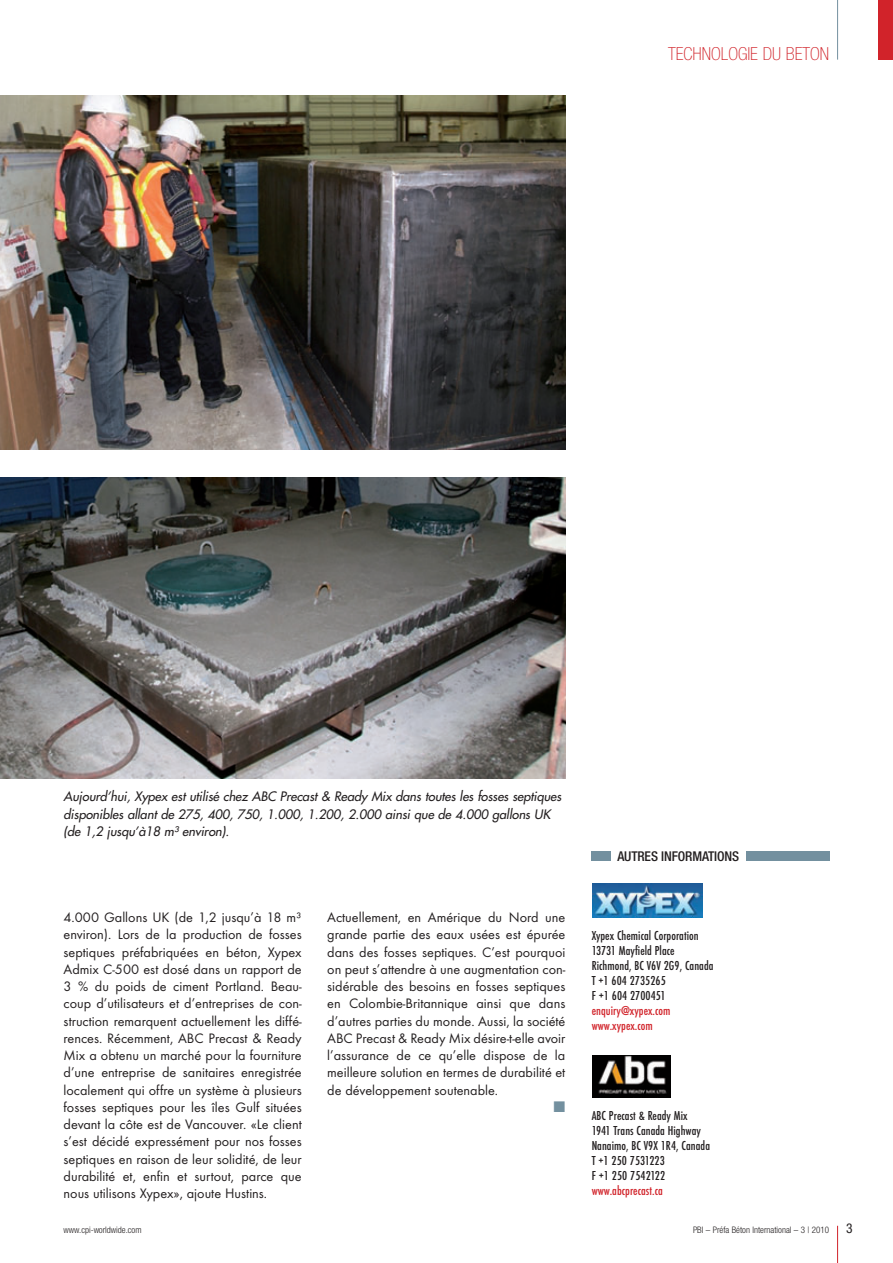
<style>
.page{position:relative;width:893px;height:1263px;background:#fff}
.page>*{position:absolute;margin:0;border:0;box-sizing:border-box;transform-origin:0 0}
.t1{font:100 condensed 18px "Helvetica Neue";color:#d1232a}
.t2{font:14.25px/17.2px "Futura T";color:#231f20;text-align:justify}
.t3{font:14.25px "European Pi Three";color:#73909f}
.t4{font:500 condensed 13.5px/15px "Futura T";letter-spacing:.005em;color:#231f20}
.t5{font:500 condensed 13.5px/15px "Futura T";letter-spacing:.005em;color:#d1232a}
.t6{font:500 condensed 13.5px "Helvetica Neue";letter-spacing:-.01em;color:#231f20}
.t7{font:condensed 13.5px "Helvetica Neue";color:#231f20}
.t8{font:italic 12.75px/17.2px "Futura";letter-spacing:-.005em;color:#231f20}
.t9{font:300 condensed 9px "Helvetica Neue";color:#231f20}
</style>
<div class="page">
<hr style="left:837px;top:1226px;width:1px;height:37px;background:#d1232a">
<hr style="left:837px;top:0;width:1px;height:60px;background:#73909f">
<div style="left:878px;top:0;width:14px;height:60px;background:#d1232a"></div>
<img style="left:593px;top:883px;width:109px;height:34px">
<div style="left:592px;top:851px;width:19px;height:10px;background:#73909f"></div>
<div style="left:747px;top:851px;width:83px;height:10px;background:#73909f"></div>
<img style="left:0;top:96px;width:565px;height:354px">
<img style="left:0;top:477px;width:565px;height:301px">
<img style="left:592px;top:1055px;width:79px;height:42px">
<p class="t1" style="left:668px;top:47px;width:162px">TECHNOLOGIE DU BETON</p>
<p class="t8" style="left:64px;top:789px;width:501px">Aujourd’hui, Xypex est utilisé chez ABC Precast &amp; Ready Mix dans toutes les fosses septiques disponibles allant de 275, 400, 750, 1.000, 1.200, 2.000 ainsi que de 4.000 gallons UK (de 1,2 jusqu’à18 m³ environ).</p>
<p class="t2" style="left:64px;top:910px;width:240px">4.000 Gallons UK (de 1,2 jusqu’à 18 m³ environ). Lors de la production de fosses septiques préfabriquées en béton, Xypex Admix C-500 est dosé dans un rapport de 3 % du poids de ciment Portland. Beau - coup d’utilisateurs et d’entreprises de con&shy;struction remarquent actuellement les diffé&shy;rences. Récemment, ABC Precast &amp; Ready Mix a obtenu un marché pour la fourniture d’une entreprise de sanitaires enregistrée localement qui offre un système à plusieurs fosses septiques pour les îles Gulf situées devant la côte est de Vancouver. «Le client s’est décidé expressément pour nos fosses septiques en raison de leur solidité, de leur durabilité et, enfin et surtout, parce que nous utilisons Xypex», ajoute Hustins.</p>
<p class="t2" style="left:327px;top:910px;width:240px">Actuellement, en Amérique du Nord une grande partie des eaux usées est épurée dans des fosses septiques. C’est pourquoi on peut s’attendre à une augmentation con&shy;sidérable des besoins en fosses septiques en Colombie-Britannique ainsi que dans d’autres parties du monde. Aussi, la société ABC Precast &amp; Ready Mix désire-t-elle avoir l’assurance de ce qu’elle dispose de la meilleure solution en termes de durabilité et de développement soutenable.</p>
<p class="t3" style="left:553px;top:1099px;width:13px">-</p>
<p class="t6" style="left:617px;top:852px;width:123px">AUTRES INFORMATIONS</p>
<p class="t4" style="left:592px;top:929px;width:123px">Xypex Chemical Corporation<br>13731 Mayfield Place<br>Richmond, BC V6V 2G9, Canada<br>T +1 604 2735265<br>F +1 604 2700451</p>
<p class="t5" style="left:592px;top:1004px;width:80px">enquiry@xypex.com www.xypex.com</p>
<p class="t4" style="left:592px;top:1109px;width:120px">ABC Precast &amp; Ready Mix<br>1941 Trans Canada Highway<br>Nanaimo, BC V9X 1R4, Canada<br>T +1 250 7531223<br>F +1 250 7542122</p>
<p class="t5" style="left:592px;top:1184px;width:73px">www.abcprecast.ca</p>
<p class="t9" style="left:64px;top:1226px;width:79px">www.cpi-worldwide.com</p>
<p class="t9" style="left:693px;top:1226px;width:138px">PBI – Préfa Béton International – 3 | 2010</p>
<p class="t7" style="left:846px;top:1223px;width:8px">3</p>
</div>
